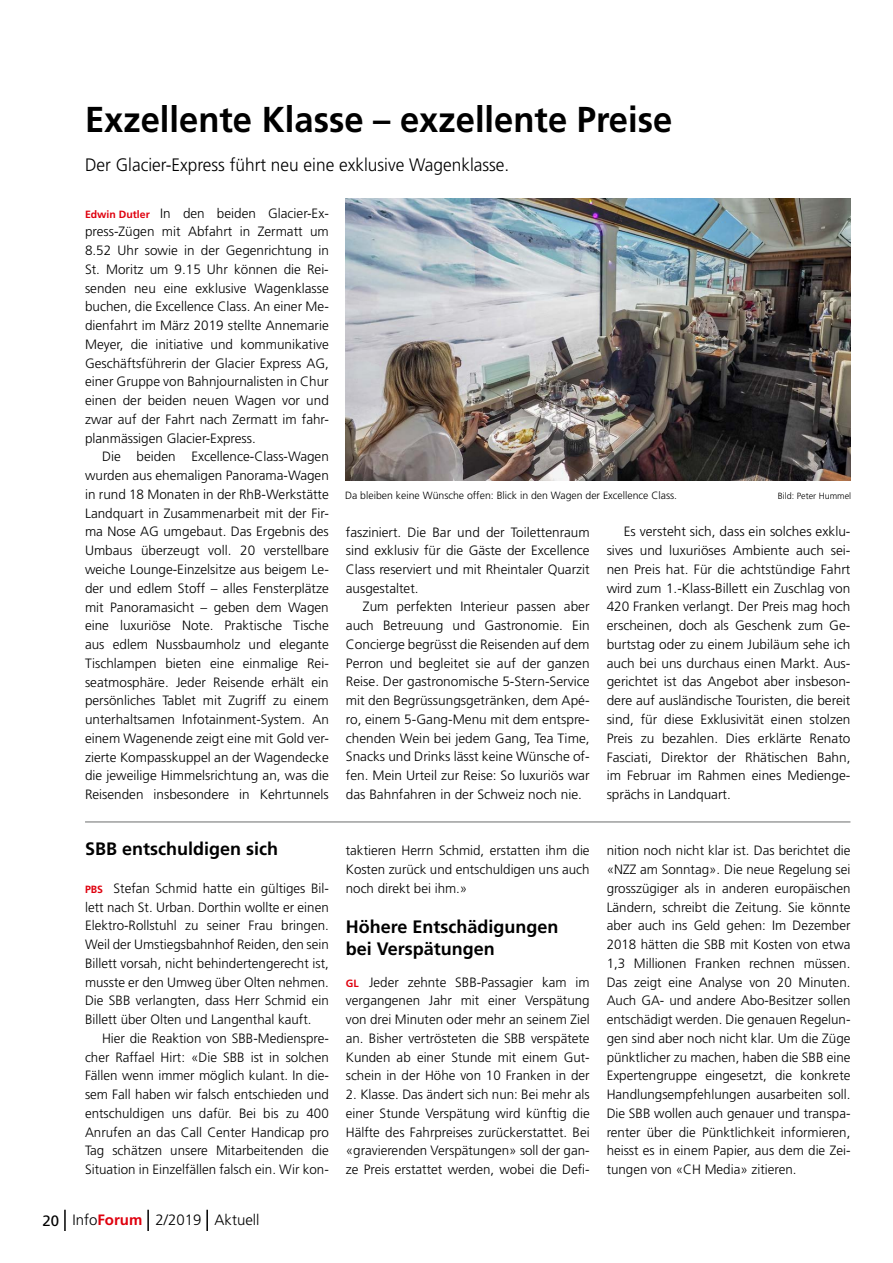
<style>
.page{position:relative;width:893px;height:1263px;background:#fff}
.page>*{position:absolute;margin:0;border:0;box-sizing:border-box;transform-origin:0 0}
.t1{font:700 36px "Frutiger";color:#000;scale:.96 1}
.t2{font:700 18px/22.5px "Frutiger";color:#000}
.t3{font:300 18px "Frutiger";color:#000;scale:.96 1}
.t4{font:300 15px "Frutiger";color:#000}
.t5{font:300 13.5px/18.8px "Frutiger";color:#000;text-align:justify}
.t6{font:300 10.5px "Frutiger";color:#000}
.t7{font:300 9px "Frutiger";color:#000}
.s1{font-weight:700;font-size:10.5px;color:#df000e}
.s2{font-weight:400}
.s3{font-weight:700;color:#df000e}
</style>
<div class="page">
<hr style="left:64px;top:1210px;width:2px;height:21px;background:#000">
<hr style="left:147px;top:1210px;width:2px;height:21px;background:#000">
<hr style="left:206px;top:1210px;width:2px;height:21px;background:#000">
<img style="left:346px;top:199px;width:504px;height:281px">
<hr style="left:85px;top:821px;width:765px;height:2px;background:#9d9e9e">
<h1 class="t1" style="left:85px;top:98px;width:613px">Exzellente Klasse – exzellente Preise</h1>
<h2 class="t3" style="left:85px;top:155px;width:440px">Der Glacier-Express führt neu eine exklusive Wagenklasse.</h2>
<p class="t5" style="left:85px;top:204px;width:245px"><span class="s1">Edwin Dutler</span> In den beiden Glacier-Ex&shy;press-Zügen mit Abfahrt in Zermatt um</p>
<p class="t5" style="left:85px;top:241px;width:245px">8. 52 Uhr sowie in der Gegenrichtung in St. Moritz um 9. 15 Uhr können die Rei&shy;senden neu eine exklusive Wagenklasse buchen, die Excellence Class. An einer Me&shy;dienfahrt im März 2019 stellte Annemarie Meyer, die initiative und kommunikative Geschäftsführerin der Glacier Express AG, einer Gruppe von Bahnjournalisten in Chur einen der beiden neuen Wagen vor und zwar auf der Fahrt nach Zermatt im fahr&shy;planmässigen Glacier-Express.</p>
<p class="t5" style="left:85px;top:447px;width:245px;text-indent:17px">Die beiden Excellence-Class-Wagen wurden aus ehemaligen Panorama-Wagen in rund 18 Monaten in der RhB-Werkstätte Landquart in Zusammenarbeit mit der Fir&shy;ma Nose AG umgebaut. Das Ergebnis des Umbaus überzeugt voll. 20 verstellbare weiche Lounge-Einzelsitze aus beigem Le&shy;der und edlem Stoff – alles Fensterplätze mit Panoramasicht – geben dem Wagen eine luxuriöse Note. Praktische Tische aus edlem Nussbaumholz und elegante Tischlampen bieten eine einmalige Rei&shy;seatmosphäre. Jeder Reisende erhält ein persönliches Tablet mit Zugriff zu einem unterhaltsamen Infotainment-System. An einem Wagenende zeigt eine mit Gold ver&shy;zierte Kompasskuppel an der Wagendecke die jeweilige Himmelsrichtung an, was die Reisenden insbesondere in Kehrtunnels</p>
<p class="t6" style="left:345px;top:489px;width:332px">Da bleiben keine Wünsche offen: Blick in den Wagen der Excellence Class.</p>
<p class="t7" style="left:778px;top:491px;width:75px">Bild: Peter Hummel</p>
<p class="t5" style="left:346px;top:522px;width:245px">fasziniert. Die Bar und der Toilettenraum sind exklusiv für die Gäste der Excellence Class reserviert und mit Rheintaler Quarzit ausgestaltet.</p>
<p class="t5" style="left:346px;top:597px;width:245px;text-indent:17px">Zum perfekten Interieur passen aber auch Betreuung und Gastronomie. Ein Concierge begrüsst die Reisenden auf dem Perron und begleitet sie auf der ganzen Reise. Der gastronomische 5-Stern-Service mit den Begrüssungsgetränken, dem Apé&shy;ro, einem 5-Gang-Menu mit dem entspre&shy;chenden Wein bei jedem Gang, Tea Time, Snacks und Drinks lässt keine Wünsche of&shy;fen. Mein Urteil zur Reise: So luxuriös war das Bahnfahren in der Schweiz noch nie.</p>
<p class="t5" style="left:607px;top:522px;width:245px;text-indent:17px">Es versteht sich, dass ein solches exklu&shy;sives und luxuriöses Ambiente auch sei&shy;nen Preis hat. Für die achtstündige Fahrt wird zum 1.-Klass-Billett ein Zuschlag von 420 Franken verlangt. Der Preis mag hoch erscheinen, doch als Geschenk zum Ge&shy;burtstag oder zu einem Jubiläum sehe ich auch bei uns durchaus einen Markt. Aus&shy;gerichtet ist das Angebot aber insbeson&shy;dere auf ausländische Touristen, die bereit sind, für diese Exklusivität einen stolzen Preis zu bezahlen. Dies erklärte Renato Fasciati, Direktor der Rhätischen Bahn, im Februar im Rahmen eines Medienge&shy;sprächs in Landquart.</p>
<h2 class="t2" style="left:85px;top:837px;width:194px">SBB entschuldigen sich</h2>
<p class="t5" style="left:85px;top:879px;width:245px;text-align:left"><span class="s1">PBS</span> Stefan Schmid hatte ein gültiges Bil&shy;lett nach St. Urban. Dorthin wollte er einen Elektro-Rollstuhl zu seiner Frau bringen.<br>Weil der Umstiegsbahnhof Reiden, den sein Billett vorsah, nicht behindertengerecht ist, musste er den Umweg über Olten nehmen.<br>Die SBB verlangten, dass Herr Schmid ein Billett über Olten und Langenthal kauft.</p>
<p class="t5" style="left:85px;top:1029px;width:245px;text-indent:17px">Hier die Reaktion von SBB-Medienspre&shy;cher Raffael Hirt: «Die SBB ist in solchen Fällen wenn immer möglich kulant. In die&shy;sem Fall haben wir falsch entschieden und entschuldigen uns dafür. Bei bis zu 400<br>Anrufen an das Call Center Handicap pro Tag schätzen unsere Mitarbeitenden die Situation in Einzelfällen falsch ein. Wir kon-</p>
<p class="t4" style="left:43px;top:1211px;width:219px"><span class="s2">20</span> Info<span class="s3">Forum</span> 2/2019 Aktuell</p>
<p class="t5" style="left:346px;top:841px;width:245px">taktieren Herrn Schmid, erstatten ihm die Kosten zurück und entschuldigen uns auch noch direkt bei ihm. »</p>
<h2 class="t2" style="left:346px;top:915px;width:214px">Höhere Entschädigungen bei Verspätungen</h2>
<p class="t5" style="left:346px;top:972px;width:245px"><span class="s1">GL</span> Jeder zehnte SBB-Passagier kam im vergangenen Jahr mit einer Verspätung von drei Minuten oder mehr an seinem Ziel an. Bisher vertrösteten die SBB verspätete Kunden ab einer Stunde mit einem Gut&shy;schein in der Höhe von 10 Franken in der</p>
<p class="t5" style="left:346px;top:1085px;width:245px">2. Klasse. Das ändert sich nun: Bei mehr als einer Stunde Verspätung wird künftig die Hälfte des Fahrpreises zurückerstattet. Bei «gravierenden Verspätungen» soll der gan&shy;ze Preis erstattet werden, wobei die Defi-</p>
<p class="t5" style="left:607px;top:841px;width:245px;text-align:left">nition noch nicht klar ist. Das berichtet die «NZZ am Sonntag». Die neue Regelung sei grosszügiger als in anderen europäischen Ländern, schreibt die Zeitung. Sie könnte aber auch ins Geld gehen: Im Dezember 2018 hätten die SBB mit Kosten von etwa 1,3 Millionen Franken rechnen müssen.<br>Das zeigt eine Analyse von 20 Minuten.<br>Auch GA- und andere Abo-Besitzer sollen entschädigt werden. Die genauen Regelun&shy;gen sind aber noch nicht klar. Um die Züge pünktlicher zu machen, haben die SBB eine Expertengruppe eingesetzt, die konkrete Handlungsempfehlungen ausarbeiten soll.<br>Die SBB wollen auch genauer und transpa&shy;renter über die Pünktlichkeit informieren, heisst es in einem Papier, aus dem die Zei&shy;tungen von «CH Media» zitieren.</p>
</div>
